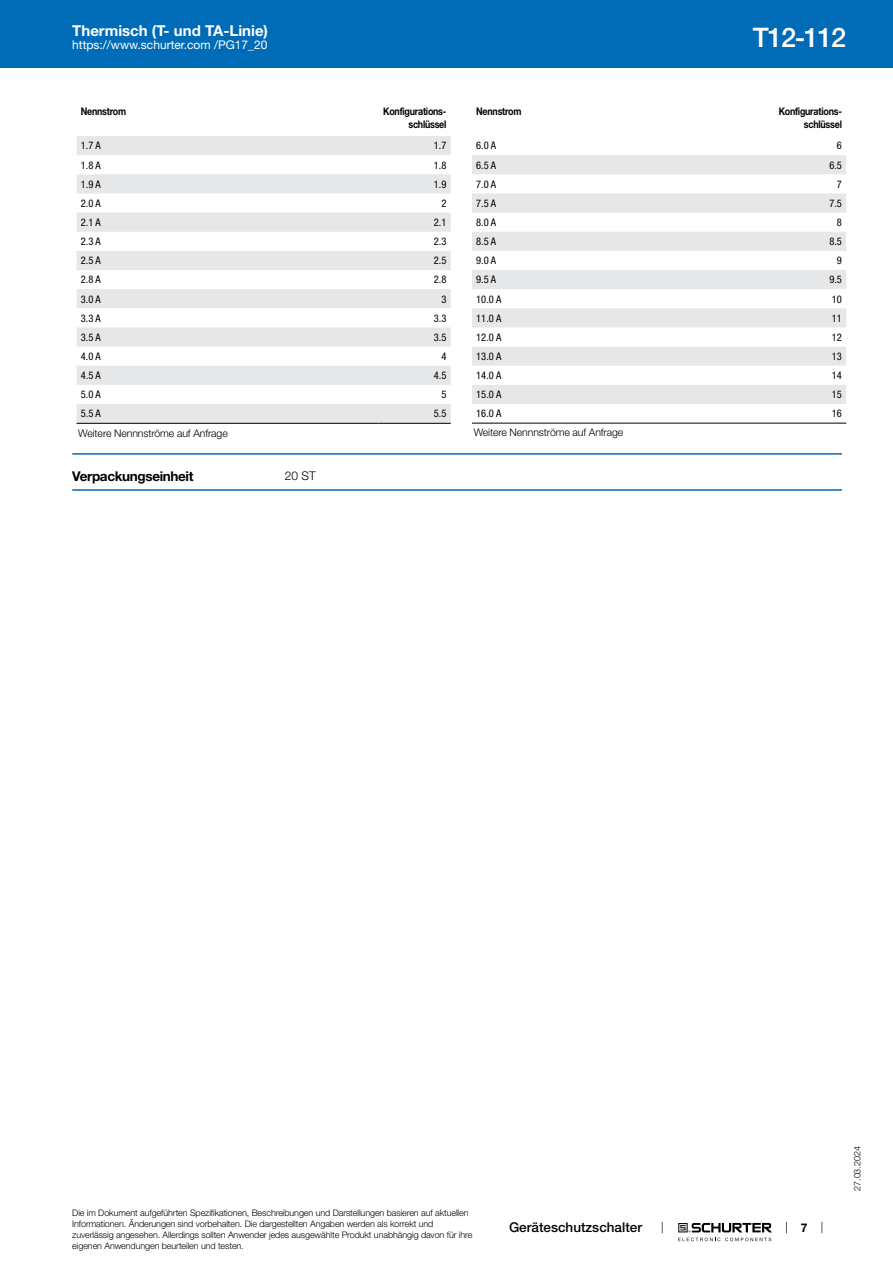
<style>
.page{position:relative;width:893px;height:1263px;background:#fff}
.page>*{position:absolute;margin:0;border:0;box-sizing:border-box;transform-origin:0 0}
.t1{font:500 27px "Helvetica Neue LT";letter-spacing:-.05em;color:#fff}
.t2{font:700 15px "Helvetica Neue LT";color:#fff}
.t3{font:500 13.5px "Helvetica Neue LT";color:#000}
.t4{font:700 13.5px "Helvetica Neue LT";letter-spacing:-.025em;color:#000}
.t5{font:12px "Helvetica Neue LT";color:#fff}
.t6{font:300 12px "Helvetica Neue LT";color:#000}
.t7{font:700 12px "Helvetica Neue LT";color:#000}
.t8{font:condensed 10.5px "Helvetica Neue LT";color:#000}
.t9{font:700 10.5px/12.6px "Helvetica Neue LT";letter-spacing:-.025em;color:#000;text-align:right;scale:.85 1}
.t10{font:300 10.5px "Helvetica Neue LT";letter-spacing:-.01em;color:#000}
.t11{font:300 9px/10.8px "Helvetica Neue LT";letter-spacing:-.01em;color:#000}
</style>
<div class="page">
<svg style="left:678px;top:1223px;width:94px;height:18px"></svg>
<div style="left:0;top:0;width:893px;height:68px;background:#006bb6"></div>
<svg style="left:77px;top:136px;width:374px;height:287px;fill:#e6e7e8"></svg>
<hr style="left:77px;top:423px;width:301px;height:1px;background:#000">
<hr style="left:378px;top:423px;width:73px;height:1px;background:#000">
<svg style="left:472px;top:155px;width:374px;height:249px;fill:#e6e7e8"></svg>
<hr style="left:472px;top:423px;width:302px;height:1px;background:#000">
<hr style="left:774px;top:423px;width:72px;height:1px;background:#000">
<hr style="left:72px;top:453px;width:770px;height:2px;background:#006bb6">
<hr style="left:72px;top:489px;width:770px;height:2px;background:#006bb6">
<h2 class="t2" style="left:72px;top:21px;width:197px">Thermisch (T- und TA-Linie)</h2>
<h3 class="t5" style="left:72px;top:38px;width:197px">https://www.schurter.com /PG17_20</h3>
<p class="t9" style="left:81px;top:105px;width:55px">Nennstrom</p>
<p class="t9" style="left:383px;top:105px;width:76px">Konfigurations&shy;schlüssel</p>
<p class="t8" style="left:81px;top:140px;width:21px">1.7 A</p>
<p class="t8" style="left:434px;top:140px;width:14px">1.7</p>
<p class="t8" style="left:81px;top:159px;width:21px">1.8 A</p>
<p class="t8" style="left:434px;top:159px;width:14px">1.8</p>
<p class="t8" style="left:81px;top:178px;width:21px">1.9 A</p>
<p class="t8" style="left:434px;top:178px;width:14px">1.9</p>
<p class="t8" style="left:81px;top:197px;width:21px">2.0 A</p>
<p class="t8" style="left:441px;top:197px;width:7px">2</p>
<p class="t8" style="left:81px;top:216px;width:21px">2.1 A</p>
<p class="t8" style="left:434px;top:216px;width:14px">2.1</p>
<p class="t8" style="left:81px;top:235px;width:21px">2.3 A</p>
<p class="t8" style="left:434px;top:235px;width:14px">2.3</p>
<p class="t8" style="left:81px;top:254px;width:21px">2.5 A</p>
<p class="t8" style="left:434px;top:254px;width:14px">2.5</p>
<p class="t8" style="left:81px;top:274px;width:21px">2.8 A</p>
<p class="t8" style="left:434px;top:274px;width:14px">2.8</p>
<p class="t8" style="left:81px;top:293px;width:21px">3.0 A</p>
<p class="t8" style="left:441px;top:293px;width:7px">3</p>
<p class="t8" style="left:81px;top:312px;width:21px">3.3 A</p>
<p class="t8" style="left:434px;top:312px;width:14px">3.3</p>
<p class="t8" style="left:81px;top:331px;width:21px">3.5 A</p>
<p class="t8" style="left:434px;top:331px;width:14px">3.5</p>
<p class="t8" style="left:81px;top:350px;width:21px">4.0 A</p>
<p class="t8" style="left:441px;top:350px;width:7px">4</p>
<p class="t8" style="left:81px;top:369px;width:21px">4.5 A</p>
<p class="t8" style="left:434px;top:369px;width:14px">4.5</p>
<p class="t8" style="left:81px;top:388px;width:21px">5.0 A</p>
<p class="t8" style="left:441px;top:388px;width:7px">5</p>
<p class="t8" style="left:81px;top:407px;width:21px">5.5 A</p>
<p class="t8" style="left:434px;top:407px;width:14px">5.5</p>
<p class="t10" style="left:78px;top:426px;width:151px">Weitere Nennnströme auf Anfrage</p>
<h3 class="t4" style="left:72px;top:467px;width:123px">Verpackungseinheit</h3>
<h3 class="t6" style="left:285px;top:468px;width:32px">20 ST</h3>
<h1 class="t1" style="left:753px;top:21px;width:95px">T12-112</h1>
<p class="t9" style="left:476px;top:105px;width:55px">Nennstrom</p>
<p class="t9" style="left:779px;top:105px;width:76px">Konfigurations&shy;schlüssel</p>
<p class="t8" style="left:476px;top:140px;width:21px">6.0 A</p>
<p class="t8" style="left:837px;top:140px;width:7px">6</p>
<p class="t8" style="left:476px;top:159px;width:21px">6.5 A</p>
<p class="t8" style="left:829px;top:159px;width:14px">6.5</p>
<p class="t8" style="left:476px;top:178px;width:21px">7.0 A</p>
<p class="t8" style="left:837px;top:178px;width:7px">7</p>
<p class="t8" style="left:476px;top:197px;width:21px">7.5 A</p>
<p class="t8" style="left:829px;top:197px;width:14px">7.5</p>
<p class="t8" style="left:476px;top:216px;width:21px">8.0 A</p>
<p class="t8" style="left:837px;top:216px;width:7px">8</p>
<p class="t8" style="left:476px;top:235px;width:21px">8.5 A</p>
<p class="t8" style="left:829px;top:235px;width:14px">8.5</p>
<p class="t8" style="left:476px;top:254px;width:21px">9.0 A</p>
<p class="t8" style="left:837px;top:254px;width:7px">9</p>
<p class="t8" style="left:476px;top:274px;width:21px">9.5 A</p>
<p class="t8" style="left:829px;top:274px;width:14px">9.5</p>
<p class="t8" style="left:476px;top:293px;width:27px">10.0 A</p>
<p class="t8" style="left:832px;top:293px;width:12px">10</p>
<p class="t8" style="left:476px;top:312px;width:27px">11.0 A</p>
<p class="t8" style="left:832px;top:312px;width:12px">11</p>
<p class="t8" style="left:476px;top:331px;width:27px">12.0 A</p>
<p class="t8" style="left:832px;top:331px;width:12px">12</p>
<p class="t8" style="left:476px;top:350px;width:27px">13.0 A</p>
<p class="t8" style="left:832px;top:350px;width:12px">13</p>
<p class="t8" style="left:476px;top:369px;width:27px">14.0 A</p>
<p class="t8" style="left:832px;top:369px;width:12px">14</p>
<p class="t8" style="left:476px;top:388px;width:27px">15.0 A</p>
<p class="t8" style="left:832px;top:388px;width:12px">15</p>
<p class="t8" style="left:476px;top:407px;width:27px">16.0 A</p>
<p class="t8" style="left:832px;top:407px;width:12px">16</p>
<p class="t10" style="left:474px;top:426px;width:151px">Weitere Nennnströme auf Anfrage</p>
<p class="t11" style="left:72px;top:1207px;width:402px">Die im Dokument aufgeführten Spezifikationen, Beschreibungen und Darstellungen basieren auf aktuellen Informationen. Änderungen sind vorbehalten. Die dargestellten Angaben werden als korrekt und zuverlässig angesehen. Allerdings sollten Anwender jedes ausgewählte Produkt unabhängig davon für ihre eigenen Anwendungen beurteilen und testen.</p>
<h3 class="t3" style="left:509px;top:1219px;width:135px">Geräteschutzschalter</h3>
<h3 class="t7" style="left:801px;top:1220px;width:8px">7</h3>
<p class="t11" style="left:852px;top:1191px;width:46px;rotate:-90deg">27.03.2024</p>
</div>
